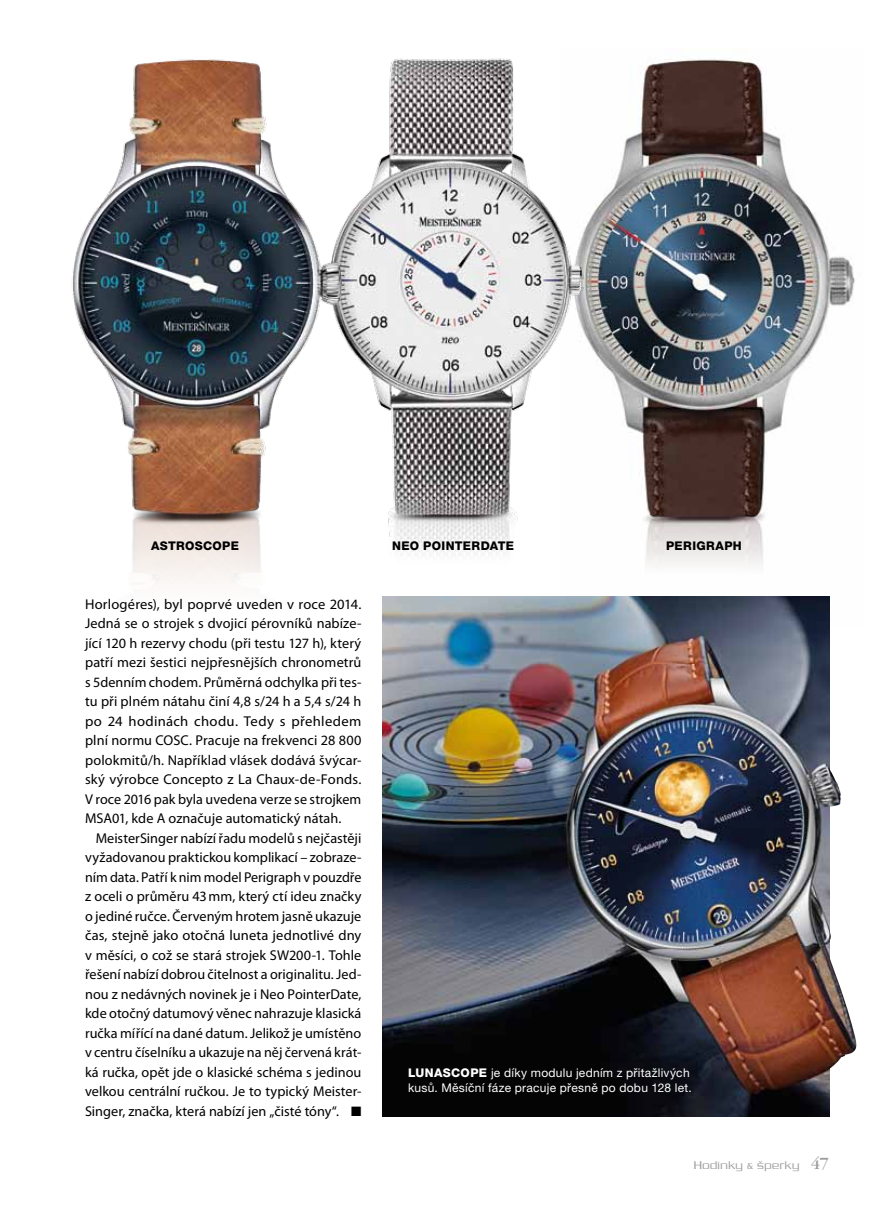
<style>
.page{position:relative;width:893px;height:1212px;background:#fff}
.page>*{position:absolute;margin:0;border:0;box-sizing:border-box;transform-origin:0 0}
.t1{font:14.25px/19.5px "Myriad Pro";letter-spacing:.005em;color:#000;text-align:justify}
.t2{font:12px/15px "Helvetica Neue LT Pro";letter-spacing:.025em;color:#fff}
.t3{font:800 12px "Helvetica Neue LT Pro";letter-spacing:.03em;color:#000}
.t4{font:300 12px "Serpentine CE";letter-spacing:.045em;color:#9d9d9c}
.s1{font-weight:800}
.s2{font-size:9px}
.s3{font-family:"ITC Garamond CE";font-weight:400;font-size:18px}
</style>
<div class="page">
<img style="left:383px;top:597px;width:446px;height:519px">
<img style="left:560px;top:59px;width:295px;height:566px">
<img style="left:355px;top:58px;width:236px;height:507px">
<img style="left:72px;top:59px;width:283px;height:525px">
<img style="left:704px;top:695px;width:153px;height:401px">
<p class="t3" style="left:151px;top:539px;width:89px">ASTROSCOPE</p>
<p class="t3" style="left:392px;top:539px;width:124px">NEO POINTERDATE</p>
<p class="t3" style="left:666px;top:539px;width:76px">PERIGRAPH</p>
<p class="t1" style="left:85px;top:594px;width:278px">Horlogéres), byl poprvé uveden v roce 2014.<br>Jedná se o strojek s dvojicí pérovníků nabíze&shy;jící 120 h rezervy chodu (při testu 127 h), který patří mezi šestici nejpřesnějších chronometrů s 5denním chodem. Průměrná odchylka při tes&shy;tu při plném nátahu činí 4,8 s/24 h a 5,4 s/24 h po 24 hodinách chodu. Tedy s přehledem plní normu COSC. Pracuje na frekvenci 28 800 polokmitů/h. Například vlásek dodává švýcar&shy;ský výrobce Concepto z La Chaux-de-Fonds.<br>V roce 2016 pak byla uvedena verze se strojkem MSA01, kde A označuje automatický nátah.</p>
<p class="t1" style="left:85px;top:828px;width:278px;text-indent:11px">MeisterSinger nabízí řadu modelů s nejčastěji vyžadovanou praktickou komplikací – zobraze&shy;ním data. Patří k nim model Perigraph v pouzdře z oceli o průměru 43mm, který ctí ideu značky o jediné ručce. Červeným hrotem jasně ukazuje čas, stejně jako otočná luneta jednotlivé dny v měsíci, o což se stará strojek SW200-1. Tohle řešení nabízí dobrou čitelnost a originalitu. Jed&shy;nou z nedávných novinek je i Neo PointerDate, kde otočný datumový věnec nahrazuje klasická ručka mířící na dané datum. Jelikož je umístěno v centru číselníku a ukazuje na něj červená krát&shy;ká ručka, opět jde o klasické schéma s jedinou velkou centrální ručkou. Je to typický Meister-Singer, značka, která nabízí jen „čisté tóny“. ■</p>
<p class="t2" style="left:408px;top:1064px;width:285px"><span class="s1">LUNASCOPE</span> je díky modulu jedním z přitažlivých kusů. Měsíční fáze pracuje přesně po dobu 128 let.</p>
<p class="t4" style="left:694px;top:1160px;width:137px">Hodinky <span class="s2">&amp;</span> šperky <span class="s3">47</span></p>
</div>
